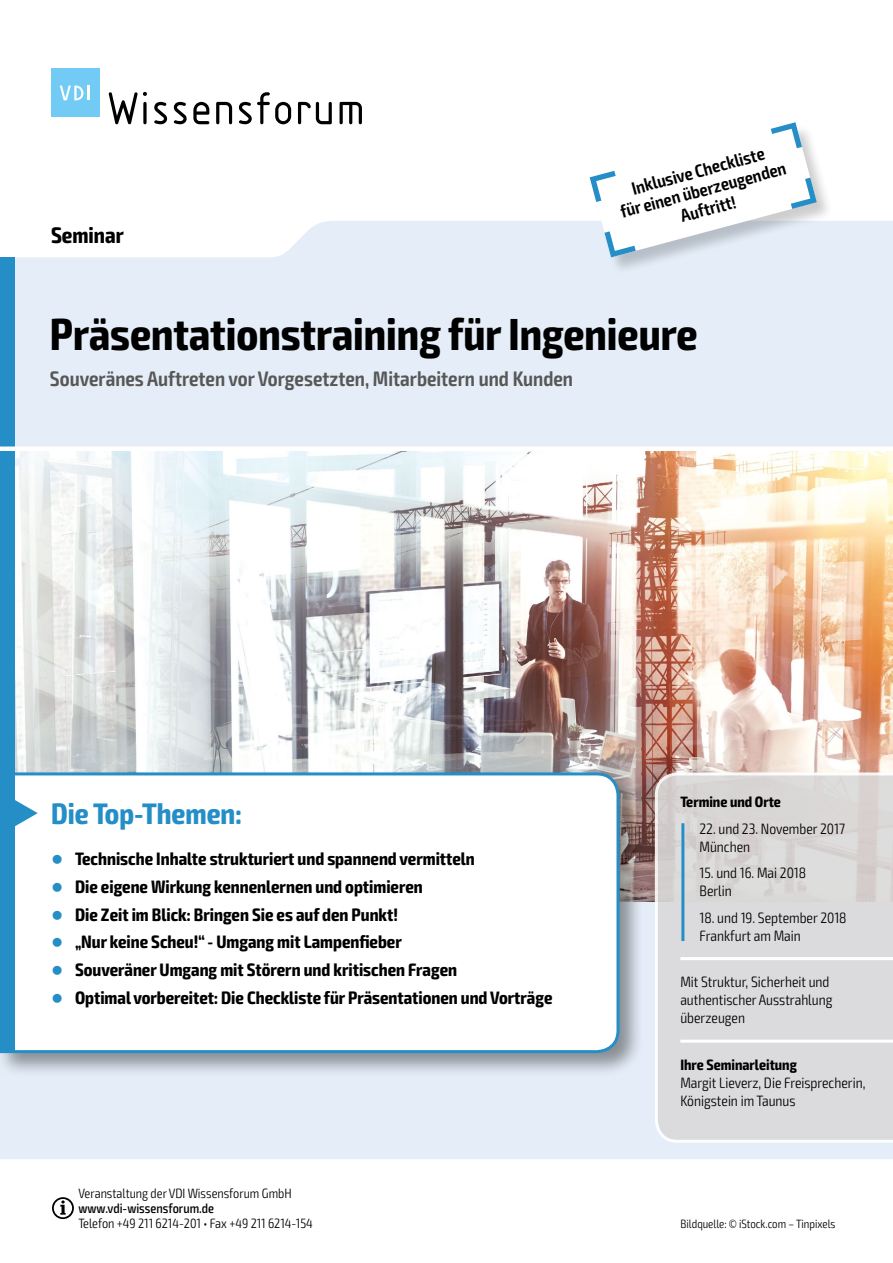
<style>
.page{position:relative;width:893px;height:1263px;background:#fff}
.page>*{position:absolute;margin:0;border:0;box-sizing:border-box;transform-origin:0 0}
.t1{font:700 condensed 45px "Exo 2";color:#000}
.t2{font:700 condensed 29.7px "Exo 2";color:#258ec6}
.t3{font:700 condensed 22.5px "Exo 2";color:#000}
.t4{font:600 condensed 21px "Exo 2";color:#575756}
.t5{font:700 condensed 18px "Exo 2";color:#000}
.t6{font:600 condensed 18px/19.5px "Exo 2";color:#000;text-align:center}
.t7{font:300 condensed 15px/18px "Exo 2";color:#000}
.t8{font:700 condensed 15px "Exo 2";color:#000}
.t9{font:300 condensed 13.5px "Exo 2";color:#000}
.t10{font:500 condensed 13.5px "Exo 2";color:#000}
.t11{font:300 condensed 12px "Exo 2";color:#000}
.s1{color:#258ec6}
</style>
<div class="page">
<div style="left:0;top:221px;width:893px;height:938px;background:#e4edf8"></div>
<svg style="left:52px;top:1197px;width:22px;height:22px"></svg>
<img style="left:14px;top:451px;width:879px;height:450px">
<div style="left:0;top:769px;width:644px;height:309px;background:#000;opacity:.4"></div>
<svg style="left:0;top:771px;width:621px;height:283px"></svg>
<svg style="left:14px;top:798px;width:24px;height:30px"></svg>
<div style="left:0;top:257px;width:14px;height:796px;background:#258ec6"></div>
<div style="left:0;top:446px;width:893px;height:5px;background:#fff"></div>
<svg style="left:653px;top:771px;width:240px;height:373px;background:#dad9da"></svg>
<hr style="left:680px;top:957px;width:213px;height:3px;background:#fff">
<hr style="left:680px;top:1040px;width:213px;height:3px;background:#fff">
<hr style="left:681px;top:823px;width:3px;height:118px;background:#258ec6">
<svg style="left:109px;top:92px;width:38px;height:32px"></svg>
<svg style="left:154px;top:102px;width:13px;height:22px"></svg>
<svg style="left:174px;top:102px;width:13px;height:22px"></svg>
<svg style="left:193px;top:102px;width:16px;height:22px"></svg>
<svg style="left:216px;top:102px;width:16px;height:22px"></svg>
<svg style="left:239px;top:92px;width:52px;height:32px"></svg>
<svg style="left:298px;top:102px;width:34px;height:22px"></svg>
<svg style="left:340px;top:102px;width:22px;height:22px"></svg>
<div style="left:51px;top:69px;width:48px;height:48px;background:#71cbf4"></div>
<svg style="left:60px;top:86px;width:29px;height:14px"></svg>
<div style="left:590px;top:123px;width:244px;height:152px;background:#000;opacity:.2"></div>
<svg style="left:590px;top:122px;width:227px;height:135px"></svg>
<p class="t3" style="left:51px;top:222px;width:74px">Seminar</p>
<p class="t6" style="left:613px;top:184px;width:172px;rotate:-15deg">Inklusive Checkliste<br>für einen überzeugenden<br>Auftritt!</p>
<h1 class="t1" style="left:50px;top:307px;width:649px">Präsentationstraining für Ingenieure</h1>
<p class="t4" style="left:50px;top:366px;width:525px">Souveränes Auftreten vor Vorgesetzten, Mitarbeitern und Kunden</p>
<h2 class="t2" style="left:51px;top:796px;width:192px">Die Top-Themen:</h2>
<p class="t5" style="left:52px;top:848px;width:425px"><span class="s1">●</span> Technische Inhalte strukturiert und spannend vermitteln</p>
<p class="t5" style="left:52px;top:876px;width:373px"><span class="s1">●</span> Die eigene Wirkung kennenlernen und optimieren</p>
<p class="t5" style="left:52px;top:904px;width:348px"><span class="s1">●</span> Die Zeit im Blick: Bringen Sie es auf den Punkt!</p>
<p class="t5" style="left:52px;top:931px;width:352px"><span class="s1">●</span> „Nur keine Scheu!“ - Umgang mit Lampenfieber</p>
<p class="t5" style="left:52px;top:959px;width:407px"><span class="s1">●</span> Souveräner Umgang mit Störern und kritischen Fragen</p>
<p class="t5" style="left:52px;top:987px;width:502px"><span class="s1">●</span> Optimal vorbereitet: Die Checkliste für Präsentationen und Vorträge</p>
<p class="t9" style="left:78px;top:1185px;width:215px">Veranstaltung der VDI Wissensforum GmbH</p>
<p class="t10" style="left:78px;top:1200px;width:137px">www.vdi-wissensforum.de</p>
<p class="t9" style="left:78px;top:1215px;width:236px">Telefon +49 211 6214-201 • Fax +49 211 6214-154</p>
<p class="t8" style="left:680px;top:793px;width:102px">Termine und Orte</p>
<p class="t7" style="left:699px;top:820px;width:147px">22. und 23. November 2017<br>München</p>
<p class="t7" style="left:699px;top:864px;width:108px">15. und 16. Mai 2018<br>Berlin</p>
<p class="t7" style="left:699px;top:909px;width:149px">18. und 19. September 2018<br>Frankfurt am Main</p>
<p class="t7" style="left:680px;top:973px;width:154px">Mit Struktur, Sicherheit und authentischer Ausstrahlung überzeugen</p>
<p class="t8" style="left:680px;top:1055px;width:118px">Ihre Seminarleitung</p>
<p class="t7" style="left:680px;top:1074px;width:187px">Margit Lieverz, Die Freisprecherin,<br>Königstein im Taunus</p>
<p class="t11" style="left:681px;top:1216px;width:156px">Bildquelle: © iStock.com – Tinpixels</p>
</div>
